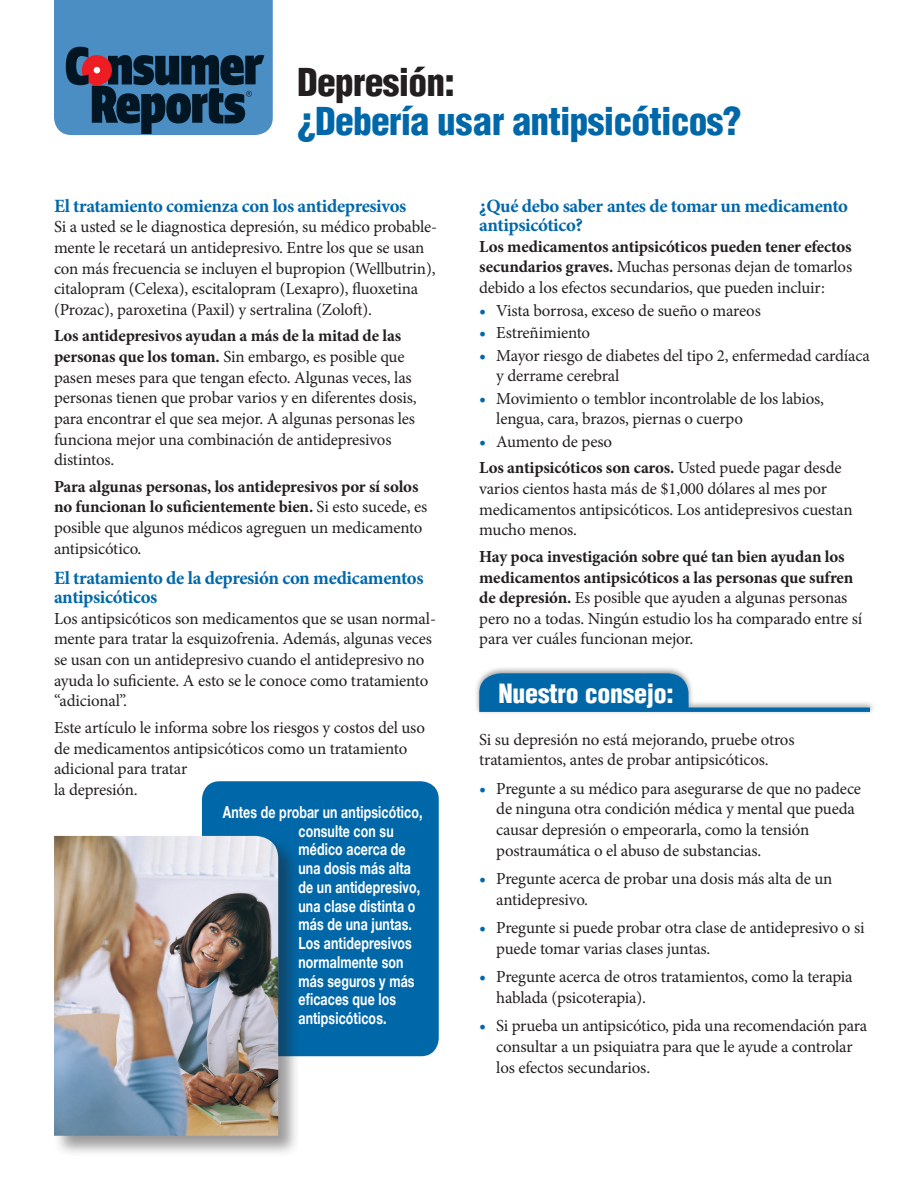
<style>
.page{position:relative;width:918px;height:1188px;background:#fff}
.page>*{position:absolute;margin:0;border:0;box-sizing:border-box;transform-origin:0 0}
._25Title{font:900 condensed 37.5px "Helvetica";letter-spacing:-.02em;color:#0068a9}
._25Title-2{font:900 condensed 37.5px "Helvetica";letter-spacing:-.02em;color:#231f20}
.t1{font:900 condensed 25.8px "Helvetica";letter-spacing:-.01em;color:#fff}
.SubSpnsh{font:700 18.75px/19.5px "Minion Pro";letter-spacing:-.02em;color:#0068a9}
._11_25_13_75{font:16.8px/20.7px "Minion Pro";letter-spacing:-.01em;color:#231f20}
._11_25_13_75-2{font:700 16.8px/20.7px "Minion Pro";letter-spacing:-.01em;color:#231f20}
._11_25_13_75-3{font:700 16.5px/18.8px "Helvetica Neue";letter-spacing:.01em;color:#fff;scale:.75 1}
.s1{font-weight:700}
.s2{font-weight:400}
.s3{font-size:18px;color:#0068a9}
</style>
<div class="page">
<svg style="left:54px;top:0;width:219px;height:135px;background:#3b6b94"></svg>
<div style="left:202px;top:781px;width:237px;height:275px;background:#0068a9;border-radius:18px"></div>
<div style="left:53px;top:835px;width:248px;height:323px;background:#231f20;opacity:.45"></div>
<img style="left:54px;top:836px;width:224px;height:300px">
<div style="left:474px;top:666px;width:401px;height:50px;background:#231f20;opacity:.45"></div>
<svg style="left:479px;top:673px;width:391px;height:39px"></svg>
<p class="_25Title-2" style="left:297px;top:59px;width:159px">Depresión:</p>
<p class="_25Title" style="left:297px;top:98px;width:446px">¿Debería usar antipsicóticos?</p>
<p class="SubSpnsh" style="left:54px;top:196px;width:354px">El tratamiento comienza con los antidepresivos</p>
<p class="_11_25_13_75" style="left:54px;top:217px;width:385px">Si a usted se le diagnostica depresión, su médico probable&shy;mente le recetará un antidepresivo. Entre los que se usan con más frecuencia se incluyen el bupropion (Wellbutrin), citalopram (Celexa), escitalopram (Lexapro), fluoxetina (Prozac), paroxetina (Paxil) y sertralina (Zoloft).</p>
<p class="_11_25_13_75-2" style="left:54px;top:326px;width:349px">Los antidepresivos ayudan a más de la mitad de las</p>
<p class="_11_25_13_75" style="left:54px;top:346px;width:359px"><span class="s1">personas que los toman.</span> Sin embargo, es posible que pasen meses para que tengan efecto. Algunas veces, las</p>
<p class="_11_25_13_75" style="left:54px;top:388px;width:364px;text-align:justify">personas tienen que probar varios y en diferentes dosis, para encontrar el que sea mejor. A algunas personas les funciona mejor una combinación de antidepresivos</p>
<p class="_11_25_13_75" style="left:54px;top:450px;width:62px">distintos.</p>
<p class="_11_25_13_75-2" style="left:54px;top:476px;width:375px">Para algunas personas, los antidepresivos por sí solos no funcionan lo suficientemente bien. <span class="s2">Si esto sucede, es posible que algunos médicos agreguen un medicamento antipsicótico.</span></p>
<p class="SubSpnsh" style="left:54px;top:568px;width:371px">El tratamiento de la depresión con medicamentos antipsicóticos</p>
<p class="_11_25_13_75" style="left:54px;top:608px;width:384px">Los antipsicóticos son medicamentos que se usan normal&shy;mente para tratar la esquizofrenia. Además, algunas veces se usan con un antidepresivo cuando el antidepresivo no ayuda lo suficiente. A esto se le conoce como tratamiento “adicional”.</p>
<p class="_11_25_13_75" style="left:54px;top:717px;width:372px">Este artículo le informa sobre los riesgos y costos del uso</p>
<p class="_11_25_13_75" style="left:54px;top:738px;width:355px">de medicamentos antipsicóticos como un tratamiento</p>
<p class="_11_25_13_75" style="left:54px;top:759px;width:135px">adicional para tratar</p>
<p class="_11_25_13_75" style="left:54px;top:779px;width:85px">la depresión.</p>
<p class="_11_25_13_75-3" style="left:298px;top:802px;width:167px;text-indent:-76px">Antes de probar un antipsicótico, consulte con su médico acerca de una dosis más alta de un antidepresivo, una clase distinta o más de una juntas.<br>Los antidepresivos normalmente son más seguros y más eficaces que los antipsicóticos.</p>
<p class="SubSpnsh" style="left:479px;top:196px;width:370px">¿Qué debo saber antes de tomar un medicamento antipsicótico?</p>
<p class="_11_25_13_75" style="left:479px;top:236px;width:374px;text-align:justify"><span class="s1">Los medicamentos antipsicóticos pueden tener efectos secundarios graves.</span> Muchas personas dejan de tomarlos debido a los efectos secundarios, que pueden incluir:</p>
<p class="_11_25_13_75" style="left:479px;top:300px;width:283px"><span class="s3">•</span> Vista borrosa, exceso de sueño o mareos</p>
<p class="_11_25_13_75" style="left:479px;top:322px;width:113px"><span class="s3">•</span> Estreñimiento</p>
<p class="_11_25_13_75" style="left:479px;top:345px;width:392px"><span class="s3">•</span> Mayor riesgo de diabetes del tipo 2, enfermedad cardíaca</p>
<p class="_11_25_13_75" style="left:496px;top:366px;width:125px">y derrame cerebral</p>
<p class="_11_25_13_75" style="left:479px;top:388px;width:346px"><span class="s3">•</span> Movimiento o temblor incontrolable de los labios,</p>
<p class="_11_25_13_75" style="left:496px;top:409px;width:248px">lengua, cara, brazos, piernas o cuerpo</p>
<p class="_11_25_13_75" style="left:479px;top:431px;width:134px"><span class="s3">•</span> Aumento de peso</p>
<p class="_11_25_13_75" style="left:479px;top:458px;width:364px"><span class="s1">Los antipsicóticos son caros.</span> Usted puede pagar desde varios cientos hasta más de $1,000 dólares al mes por</p>
<p class="_11_25_13_75" style="left:479px;top:499px;width:375px">medicamentos antipsicóticos. Los antidepresivos cuestan mucho menos.</p>
<p class="_11_25_13_75" style="left:479px;top:546px;width:385px"><span class="s1">Hay poca investigación sobre qué tan bien ayudan los medicamentos antipsicóticos a las personas que sufren de depresión.</span> Es posible que ayuden a algunas personas pero no a todas. Ningún estudio los ha comparado entre sí para ver cuáles funcionan mejor.</p>
<p class="t1" style="left:499px;top:678px;width:177px">Nuestro consejo:</p>
<p class="_11_25_13_75" style="left:479px;top:729px;width:317px">Si su depresión no está mejorando, pruebe otros</p>
<p class="_11_25_13_75" style="left:479px;top:750px;width:291px">tratamientos, antes de probar antipsicóticos.</p>
<p class="_11_25_13_75" style="left:496px;top:778px;width:366px;text-indent:-17px"><span class="s3">•</span> Pregunte a su médico para asegurarse de que no padece de ninguna otra condición médica y mental que pueda</p>
<p class="_11_25_13_75" style="left:496px;top:819px;width:315px">causar depresión o empeorarla, como la tensión</p>
<p class="_11_25_13_75" style="left:496px;top:840px;width:267px">postraumática o el abuso de substancias.</p>
<p class="_11_25_13_75" style="left:479px;top:868px;width:355px"><span class="s3">•</span> Pregunte acerca de probar una dosis más alta de un</p>
<p class="_11_25_13_75" style="left:496px;top:889px;width:93px">antidepresivo.</p>
<p class="_11_25_13_75" style="left:496px;top:918px;width:370px;text-indent:-17px"><span class="s3">•</span> Pregunte si puede probar otra clase de antidepresivo o si puede tomar varias clases juntas.</p>
<p class="_11_25_13_75" style="left:496px;top:967px;width:358px;text-indent:-17px"><span class="s3">•</span> Pregunte acerca de otros tratamientos, como la terapia hablada (psicoterapia).</p>
<p class="_11_25_13_75" style="left:479px;top:1016px;width:390px;text-align:center"><span class="s3">•</span> Si prueba un antipsicótico, pida una recomendación para consultar a un psiquiatra para que le ayude a controlar</p>
<p class="_11_25_13_75" style="left:496px;top:1057px;width:155px">los efectos secundarios.</p>
</div>
